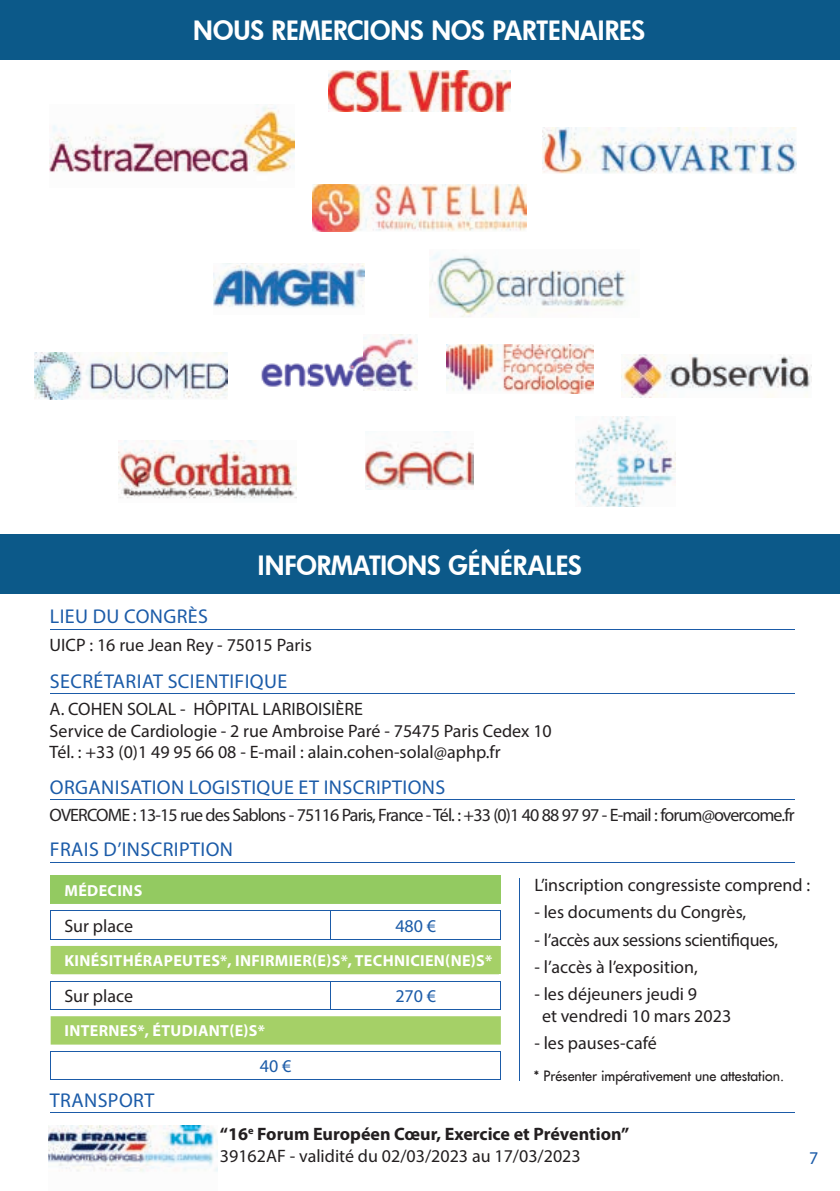
<style>
.page{position:relative;width:840px;height:1191px;background:#fff}
.page>*{position:absolute;margin:0;border:0;box-sizing:border-box;transform-origin:0 0}
.t1{font:800 26px "Futura";color:#fff}
.t2{font:20px "Myriad Pro";letter-spacing:.02em;color:#1b5ba8}
.t3{font:18px/21.6px "Myriad Pro";color:#231f20}
.t4{font:18px "Myriad Pro";letter-spacing:-.05em;color:#262324}
.t5{font:700 18px/21.6px "Myriad Pro";color:#231f20}
.t6{font:18px "Myriad Pro";letter-spacing:-.02em;color:#231f20}
.t7{font:18px "Myriad Pro";color:#1b5ba8}
.t8{font:700 16px "Myriad Pro";letter-spacing:.02em;color:#fff}
.t9{font:14px "Futura LT";color:#231f20}
.s1{font-weight:400}
</style>
<div class="page">
<div style="left:0;top:540px;width:839px;height:54px;background:#0c5989"></div>
<div style="left:0;top:534px;width:839px;height:50px;background:#0c5989"></div>
<hr style="left:50px;top:629px;width:744px;height:1px;background:#1b5ba8">
<hr style="left:50px;top:693px;width:744px;height:1px;background:#1b5ba8">
<hr style="left:50px;top:799px;width:744px;height:1px;background:#1b5ba8">
<hr style="left:50px;top:862px;width:744px;height:1px;background:#1b5ba8">
<div style="left:51px;top:875px;width:449px;height:29px;background:#93ca61"></div>
<svg style="left:51px;top:946px;width:449px;height:98px;fill:#a5d067"></svg>
<hr style="left:330px;top:910px;width:171px;height:1px;background:#1b5ba8">
<svg style="left:499px;top:911px;width:2px;height:35px"></svg>
<hr style="left:330px;top:939px;width:171px;height:1px;background:#1b5ba8">
<hr style="left:330px;top:980px;width:171px;height:1px;background:#1b5ba8">
<svg style="left:499px;top:974px;width:2px;height:42px"></svg>
<hr style="left:330px;top:1009px;width:171px;height:1px;background:#1b5ba8">
<hr style="left:50px;top:1051px;width:280px;height:1px;background:#1b5ba8">
<svg style="left:50px;top:1052px;width:1px;height:27px"></svg>
<hr style="left:330px;top:1051px;width:171px;height:1px;background:#1b5ba8">
<svg style="left:500px;top:1052px;width:1px;height:27px"></svg>
<hr style="left:50px;top:1079px;width:280px;height:1px;background:#1b5ba8">
<hr style="left:330px;top:1079px;width:171px;height:1px;background:#1b5ba8">
<hr style="left:50px;top:910px;width:280px;height:1px;background:#1b5ba8">
<svg style="left:50px;top:911px;width:2px;height:35px"></svg>
<svg style="left:330px;top:911px;width:1px;height:28px"></svg>
<hr style="left:50px;top:939px;width:280px;height:1px;background:#1b5ba8">
<hr style="left:50px;top:980px;width:280px;height:1px;background:#1b5ba8">
<svg style="left:50px;top:974px;width:2px;height:42px"></svg>
<svg style="left:330px;top:981px;width:1px;height:28px"></svg>
<hr style="left:50px;top:1009px;width:280px;height:1px;background:#1b5ba8">
<hr style="left:50px;top:1112px;width:744px;height:1px;background:#1b5ba8">
<img style="left:48px;top:1125px;width:169px;height:47px">
<hr style="left:519px;top:877px;width:1px;height:203px;background:#1b5ba8">
<div style="left:0;top:0;width:839px;height:60px;background:#0c5989"></div>
<img style="left:328px;top:71px;width:182px;height:40px">
<img style="left:50px;top:105px;width:244px;height:68px">
<img style="left:213px;top:264px;width:151px;height:44px">
<img style="left:542px;top:127px;width:253px;height:46px">
<img style="left:429px;top:253px;width:199px;height:64px">
<img style="left:312px;top:184px;width:214px;height:47px">
<img style="left:34px;top:353px;width:193px;height:46px">
<img style="left:261px;top:335px;width:156px;height:55px">
<img style="left:446px;top:344px;width:147px;height:50px">
<img style="left:119px;top:441px;width:177px;height:58px">
<img style="left:575px;top:417px;width:100px;height:89px">
<img style="left:365px;top:431px;width:108px;height:58px">
<img style="left:621px;top:354px;width:190px;height:43px">
<h1 class="t1" style="left:193px;top:12px;width:453px">NOUS REMERCIONS NOS PARTENAIRES</h1>
<h1 class="t1" style="left:258px;top:548px;width:325px">INFORMATIONS GÉNÉRALES</h1>
<p class="t2" style="left:50px;top:604px;width:160px">LIEU DU CONGRÈS</p>
<p class="t3" style="left:50px;top:633px;width:263px">UICP : 16 rue Jean Rey - 75015 Paris</p>
<p class="t2" style="left:50px;top:668px;width:239px">SECRÉTARIAT SCIENTIFIQUE</p>
<p class="t3" style="left:50px;top:698px;width:503px">A. COHEN SOLAL - HÔPITAL LARIBOISIÈRE<br>Service de Cardiologie - 2 rue Ambroise Paré - 75475 Paris Cedex 10<br>Tél. : +33 (0)1 49 95 66 08 - E-mail : alain.cohen-solal@aphp.fr</p>
<p class="t2" style="left:50px;top:774px;width:397px">ORGANISATION LOGISTIQUE ET INSCRIPTIONS</p>
<p class="t4" style="left:50px;top:803px;width:746px">OVERCOME : 13-15 rue des Sablons - 75116 Paris, France - Tél. : +33 (0)1 40 88 97 97 - E-mail : forum@overcome.fr</p>
<p class="t2" style="left:50px;top:837px;width:184px">FRAIS D’INSCRIPTION</p>
<p class="t8" style="left:64px;top:880px;width:79px">MÉDECINS</p>
<p class="t3" style="left:64px;top:914px;width:70px">Sur place</p>
<p class="t7" style="left:395px;top:914px;width:42px">480 €</p>
<p class="t8" style="left:64px;top:950px;width:429px">KINÉSITHÉRAPEUTES*, INFIRMIER(E)S*, TECHNICIEN(NE)S*</p>
<p class="t3" style="left:64px;top:985px;width:70px">Sur place</p>
<p class="t7" style="left:395px;top:985px;width:42px">270 €</p>
<p class="t8" style="left:64px;top:1020px;width:202px">INTERNES*, ÉTUDIANT(E)S*</p>
<p class="t7" style="left:260px;top:1055px;width:33px">40 €</p>
<p class="t3" style="left:534px;top:874px;width:277px">L’inscription congressiste comprend :</p>
<p class="t3" style="left:534px;top:901px;width:213px">- les documents du Congrès,</p>
<p class="t6" style="left:534px;top:928px;width:245px">- l’accès aux sessions scientifiques,</p>
<p class="t3" style="left:534px;top:955px;width:165px">- l’accès à l’exposition,</p>
<p class="t3" style="left:541px;top:983px;width:191px;text-indent:-8px">- les déjeuners jeudi 9<br>et vendredi 10 mars 2023</p>
<p class="t3" style="left:534px;top:1031px;width:124px">- les pauses-café</p>
<p class="t9" style="left:533px;top:1067px;width:252px">* Présenter impérativement une attestation.</p>
<p class="t2" style="left:50px;top:1087px;width:106px">TRANSPORT</p>
<p class="t5" style="left:220px;top:1122px;width:411px">“16<sup>e</sup> Forum Européen Cœur, Exercice et Prévention”<br><span class="s1">39162AF - validité du 02/03/2023 au 17/03/2023</span></p>
<p class="t7" style="left:808px;top:1146px;width:11px">7</p>
</div>
